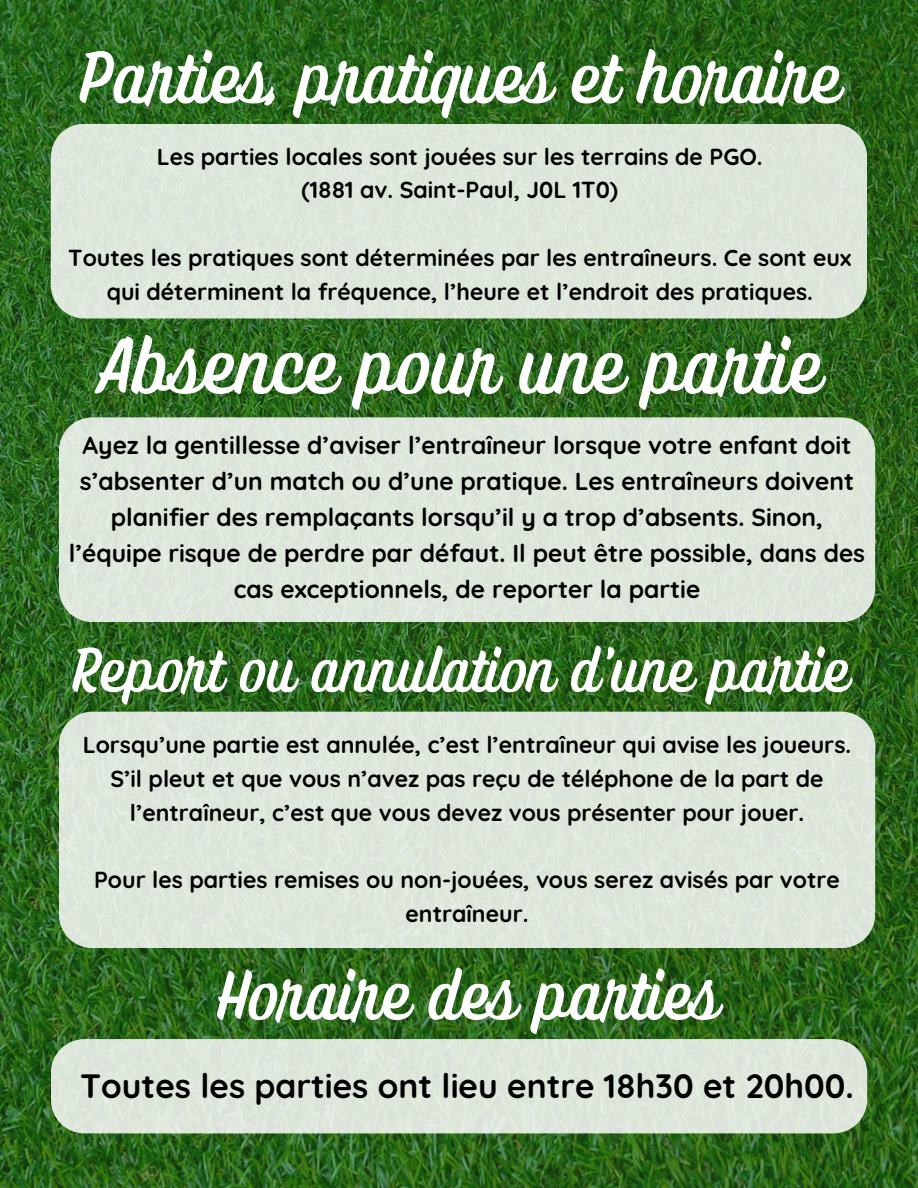
<style>
.page{position:relative;width:918px;height:1188px;background:#fff}
.page>*{position:absolute;margin:0;border:0;box-sizing:border-box;transform-origin:0 0}
.t1{font:77.7px "Ayr Tropika Island Script Casual";color:#fff}
.t2{font:71.7px "Ayr Tropika Island Script Casual";color:#fff}
.t3{font:68.7px "Ayr Tropika Island Script Casual";color:#fff}
.t4{font:61.2px "Ayr Tropika Island Script Casual";color:#fff}
.t5{font:700 33.6px "Quicksand";color:#000}
.t6{font:700 24.6px/36px "Quicksand";color:#000;text-align:center}
.t7{font:700 23.1px/33.8px "Quicksand";color:#000;text-align:center}
</style>
<div class="page">
<img style="left:0;top:0;width:918px;height:1188px">
<div style="left:51px;top:124px;width:816px;height:194px;background:#dde7db"></div>
<div style="left:59px;top:417px;width:816px;height:205px;background:#dee7db"></div>
<div style="left:59px;top:712px;width:816px;height:236px;background:#dee7db"></div>
<div style="left:51px;top:1039px;width:816px;height:94px;background:#dee7da"></div>
<p class="t2" style="left:78px;top:31px;width:763px">Parties, pratiques et horaire</p>
<h1 class="t7" style="left:157px;top:139px;width:607px">Les parties locales sont jouées sur les terrains de PGO.</h1>
<p class="t7" style="left:302px;top:173px;width:318px">(1881 av. Saint-Paul, J0L 1T0)</p>
<p class="t7" style="left:68px;top:240px;width:785px">Toutes les pratiques sont déterminées par les entraîneurs. Ce sont eux qui déterminent la fréquence, l’heure et l’endroit des pratiques.</p>
<p class="t1" style="left:97px;top:315px;width:725px">Absence pour une partie</p>
<h1 class="t6" style="left:69px;top:427px;width:798px">Ayez la gentillesse d’aviser l’entraîneur lorsque votre enfant doit s’absenter d’un match ou d’une pratique. Les entraîneurs doivent planifier des remplaçants lorsqu’il y a trop d’absents. Sinon, l’équipe risque de perdre par défaut. Il peut être possible, dans des cas exceptionnels, de reporter la partie</h1>
<p class="t4" style="left:71px;top:630px;width:779px">Report ou annulation d’une partie</p>
<h3 class="t7" style="left:83px;top:728px;width:770px">Lorsqu’une partie est annulée, c’est l’entraîneur qui avise les joueurs.<br>S’il pleut et que vous n’avez pas reçu de téléphone de la part de l’entraîneur, c’est que vous devez vous présenter pour jouer.</h3>
<p class="t7" style="left:94px;top:863px;width:747px">Pour les parties remises ou non-jouées, vous serez avisés par votre entraîneur.</p>
<p class="t3" style="left:215px;top:950px;width:505px">Horaire des parties</p>
<h2 class="t5" style="left:80px;top:1064px;width:775px">Toutes les parties ont lieu entre 18h30 et 20h00.</h2>
</div>
